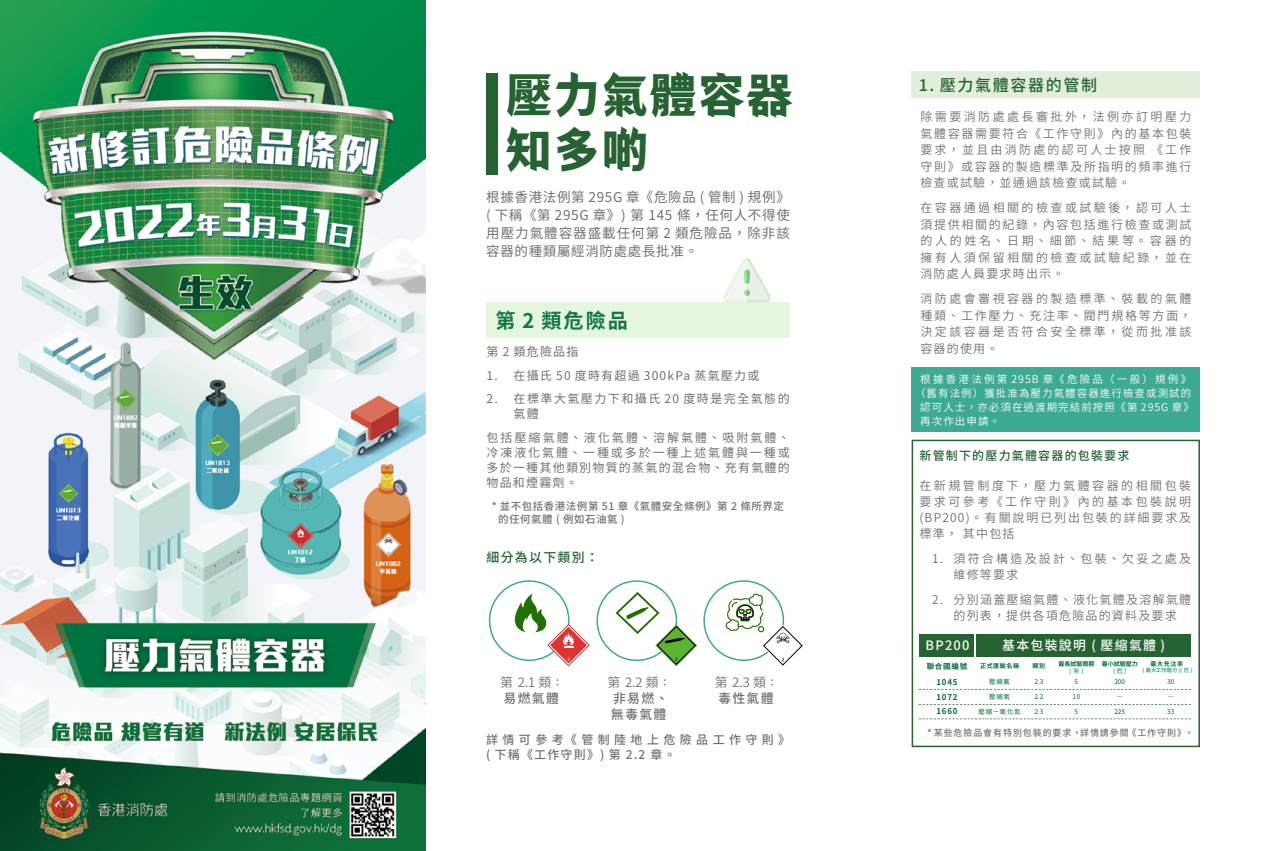
<style>
.page{position:relative;width:1276px;height:851px;background:#fff}
.page>*{position:absolute;margin:0;border:0;box-sizing:border-box;transform-origin:0 0}
.t1{font:900 45.75px/54.9px "Swei Shear Leg CJ Ktc";letter-spacing:.05em;color:#266333}
.t2{font:700 20.1px "Swei Shear Leg CJ Ktc";color:#157745}
.t3{font:500 16.05px "Swei Shear Leg CJ Ktc";letter-spacing:.1em;color:#266333}
.t4{font:13.5px/18px "Swei Shear Leg CJ Ktc";letter-spacing:.05em;color:#727171;text-align:justify}
.t5{font:600 12.9px/16px "Swei Shear Leg CJ Ktc";color:#727171}
.t6{font:500 12.9px "Swei Shear Leg CJ Ktc";letter-spacing:.1em;color:#fff}
.t7{font:500 12.9px/16px "Swei Shear Leg CJ Ktc";letter-spacing:.1em;color:#727171;text-align:justify}
.t8{font:500 12.9px "Swei Shear Leg CJ Ktc";letter-spacing:.1em;color:#266333}
.t9{font:600 12px/16.5px "Swei Shear Leg CJ Ktc";letter-spacing:.155em;color:#727171;text-align:justify}
.t10{font:12px/15px "Swei Shear Leg CJ Ktc";letter-spacing:.105em;color:#727171;text-align:justify}
.t11{font:600 12px/16px "Swei Shear Leg CJ Ktc";letter-spacing:.105em;color:#727171;text-align:center}
.t12{font:500 12px/15px "Swei Shear Leg CJ Ktc";letter-spacing:.365em;color:#727171}
.t13{font:12px/15px "Swei Shear Leg CJ Ktc";letter-spacing:.125em;color:#727171}
.t14{font:600 12px/16px "Swei Shear Leg CJ Ktc";letter-spacing:.185em;color:#727171}
.t15{font:500 12px "Swei Shear Leg CJ Ktc";letter-spacing:.1em;color:#266333}
.t16{font:600 10.5px "Swei Shear Leg CJ Ktc";letter-spacing:.1em;color:#fff}
.t17{font:500 10.5px/12.9px "Swei Shear Leg CJ Ktc";letter-spacing:.05em;color:#727171}
.t18{font:600 10.5px "Swei Shear Leg CJ Ktc";letter-spacing:.215em;color:#fff}
.t19{font:500 9px "Swei Shear Leg CJ Ktc";letter-spacing:.1em;color:#727171}
.t20{font:700 7.95px/14.7px "Swei Shear Leg CJ Ktc";letter-spacing:.1em;color:#006c3b;text-align:justify}
.t21{font:700 7.5px "Swei Shear Leg CJ Ktc";letter-spacing:.1em;color:#006c3b}
.t22{font:6.45px "Swei Shear Leg CJ Ktc";letter-spacing:.1em;color:#006c3b}
.t23{font:700 6.45px "Swei Shear Leg CJ Ktc";color:#006c3b}
.t24{font:900 6.45px "Swei Shear Leg CJ Ktc";color:#006c3b}
.t25{font:700 6px "Swei Shear Leg CJ Ktc";letter-spacing:.05em;color:#006c3b}
.t26{font:700 5.85px "Swei Shear Leg CJ Ktc";color:#3ba48c}
.t27{font:700 5.25px "Swei Shear Leg CJ Ktc";color:#3ba48c}
.s1{font-weight:500;font-size:9.6px}
.s2{font-weight:500}
.s3{font-weight:600}
.s4{font-size:9.6px}
</style>
<div class="page">
<div style="left:486px;top:73px;width:11px;height:101px;background:#266333"></div>
<div style="left:486px;top:302px;width:304px;height:36px;background:#e4f6de"></div>
<svg style="left:723px;top:258px;width:47px;height:44px"></svg>
<svg style="left:514px;top:593px;width:76px;height:73px"></svg>
<svg style="left:615px;top:592px;width:82px;height:74px"></svg>
<svg style="left:725px;top:593px;width:78px;height:73px"></svg>
<div style="left:911px;top:71px;width:289px;height:27px;background:#e1efda"></div>
<div style="left:911px;top:439px;width:289px;height:308px;border:2px solid #266333"></div>
<div style="left:911px;top:367px;width:289px;height:65px;background:#3cab91"></div>
<div style="left:919px;top:634px;width:54px;height:22px;background:#266333"></div>
<div style="left:976px;top:634px;width:215px;height:22px;background:#266333"></div>
<svg style="left:918px;top:689px;width:273px;height:1px"></svg>
<svg style="left:918px;top:704px;width:273px;height:1px"></svg>
<svg style="left:918px;top:718px;width:273px;height:1px"></svg>
<img style="left:0;top:0;width:425px;height:850px">
<h1 class="t1" style="left:506px;top:69px;width:287px">壓力氣體容器知多啲</h1>
<p class="t4" style="left:486px;top:189px;width:305px">根據香港法例第 295G 章《危險品 ( 管制 ) 規例》( 下稱《第 295G 章》) 第 145 條，任何人不得使用壓力氣體容器盛載任何第 2 類危險品，除非該容器的種類屬經消防處處長批准。</p>
<h2 class="t2" style="left:495px;top:309px;width:134px">第 2 類危險品</h2>
<p class="t10" style="left:486px;top:344px;width:93px">第 2 類危險品指</p>
<p class="t10" style="left:486px;top:368px;width:274px">1. 在攝氏 50 度時有超過 300kPa 蒸氣壓力或</p>
<p class="t13" style="left:513px;top:391px;width:278px;text-indent:-27px">2. 在標準大氣壓力下和攝氏 20 度時是完全氣態的氣體</p>
<p class="t10" style="left:486px;top:430px;width:305px">包括壓縮氣體、液化氣體、溶解氣體、吸附氣體、冷凍液化氣體、一種或多於一種上述氣體與一種或多於一種其他類別物質的蒸氣的混合物、充有氣體的物品和煙霧劑。</p>
<p class="t17" style="left:498px;top:500px;width:287px;text-indent:-6px">* 並不包括香港法例第 51 章《氣體安全條例》第 2 條所界定的任何氣體 ( 例如石油氣 )</p>
<p class="t8" style="left:486px;top:550px;width:114px">細分為以下類別：</p>
<p class="t5" style="left:500px;top:674px;width:64px">第 2.1 類<span class="s1">：</span><span class="s2">易燃氣體</span></p>
<p class="t5" style="left:715px;top:674px;width:64px">第 2.3 類<span class="s1">：</span><span class="s2">毒性氣體</span></p>
<p class="t7" style="left:607px;top:674px;width:64px"><span class="s3">第 2.2 類</span><span class="s4">：</span>非易燃、無毒氣體</p>
<p class="t12" style="left:486px;top:732px;width:306px">詳情可參考《管制陸地上危險品工作守則》( 下稱《工作守則》) 第 2.2 章。</p>
<h3 class="t3" style="left:918px;top:76px;width:180px">1. 壓力氣體容器的管制</h3>
<p class="t9" style="left:920px;top:109px;width:273px">除需要消防處處長審批外，法例亦訂明壓力氣體容器需要符合《工作守則》內的基本包裝要求，並且由消防處的認可人士按照 《工作守則》或容器的製造標準及所指明的頻率進行檢查或試驗，並通過該檢查或試驗。</p>
<p class="t9" style="left:920px;top:200px;width:273px">在容器通過相關的檢查或試驗後，認可人士須提供相關的紀錄，內容包括進行檢查或測試的人的姓名、日期、細節、結果等。容器的擁有人須保留相關的檢查或試驗紀錄，並在消防處人員要求時出示。</p>
<p class="t9" style="left:920px;top:291px;width:273px">消防處會審視容器的製造標準、裝載的氣體種類、工作壓力、充注率、閥門規格等方面，決定該容器是否符合安全標準，從而批准該容器的使用。</p>
<p class="t18" style="left:920px;top:373px;width:272px">根據香港法例第 295B 章《危險品（一般）規例》</p>
<p class="t16" style="left:915px;top:387px;width:278px">（舊有法例）獲批准為壓力氣體容器進行檢查或測試的</p>
<p class="t16" style="left:920px;top:401px;width:275px">認可人士，亦必須在過渡期完結前按照《第 295G 章》</p>
<p class="t16" style="left:920px;top:415px;width:81px">再次作出申請。</p>
<p class="t15" style="left:919px;top:449px;width:211px">新管制下的壓力氣體容器的包裝要求</p>
<p class="t9" style="left:919px;top:478px;width:273px;line-height:16px">在新規管制度下，壓力氣體容器的相關包裝要求可參考《工作守則》內的基本包裝說明(BP200)。有關說明已列出包裝的詳細要求及標準， 其中包括</p>
<p class="t14" style="left:953px;top:550px;width:239px;text-indent:-21px">1. 須符合構造及設計、包裝、欠妥之處及維修等要求</p>
<p class="t11" style="left:932px;top:591px;width:261px">2. 分別涵蓋壓縮氣體、液化氣體及溶解氣體的列表，提供各項危險品的資料及要求</p>
<p class="t6" style="left:925px;top:638px;width:46px">BP200</p>
<p class="t6" style="left:1002px;top:638px;width:164px">基本包裝說明 ( 壓縮氣體 )</p>
<p class="t25" style="left:980px;top:662px;width:40px">正式運輸名稱</p>
<p class="t25" style="left:1058px;top:660px;width:37px">最長試驗周期</p>
<p class="t26" style="left:1069px;top:667px;width:16px">(年)</p>
<p class="t25" style="left:1101px;top:660px;width:37px">最小試驗壓力</p>
<p class="t26" style="left:1113px;top:667px;width:15px">(巴)</p>
<p class="t25" style="left:1032px;top:662px;width:14px">類別</p>
<p class="t25" style="left:1150px;top:660px;width:34px">最大充注率</p>
<p class="t21" style="left:926px;top:661px;width:42px">聯合國編號</p>
<p class="t27" style="left:1142px;top:667px;width:51px">( 最大工作壓力 )( 巴 )</p>
<p class="t20" style="left:936px;top:674px;width:23px">1045<br>1072<br>1660</p>
<p class="t22" style="left:989px;top:678px;width:22px">壓縮氟</p>
<p class="t22" style="left:1074px;top:678px;width:5px">5</p>
<p class="t22" style="left:1034px;top:678px;width:10px">2.3</p>
<p class="t22" style="left:1114px;top:678px;width:12px">200</p>
<p class="t22" style="left:1034px;top:693px;width:10px">2.2</p>
<p class="t22" style="left:1034px;top:707px;width:10px">2.3</p>
<p class="t22" style="left:1114px;top:707px;width:12px">225</p>
<p class="t22" style="left:1167px;top:678px;width:9px">30</p>
<p class="t22" style="left:1167px;top:707px;width:9px">33</p>
<p class="t22" style="left:989px;top:693px;width:22px">壓縮氧</p>
<p class="t22" style="left:1072px;top:693px;width:9px">10</p>
<p class="t23" style="left:1116px;top:693px;width:8px">—</p>
<p class="t24" style="left:1167px;top:693px;width:8px">—</p>
<p class="t22" style="left:978px;top:707px;width:43px">壓縮－氧化氮</p>
<p class="t22" style="left:1074px;top:707px;width:5px">5</p>
<p class="t19" style="left:927px;top:727px;width:268px">* 某些危險品會有特別包裝的要求，詳情請參閱《工作守則》。</p>
</div>
